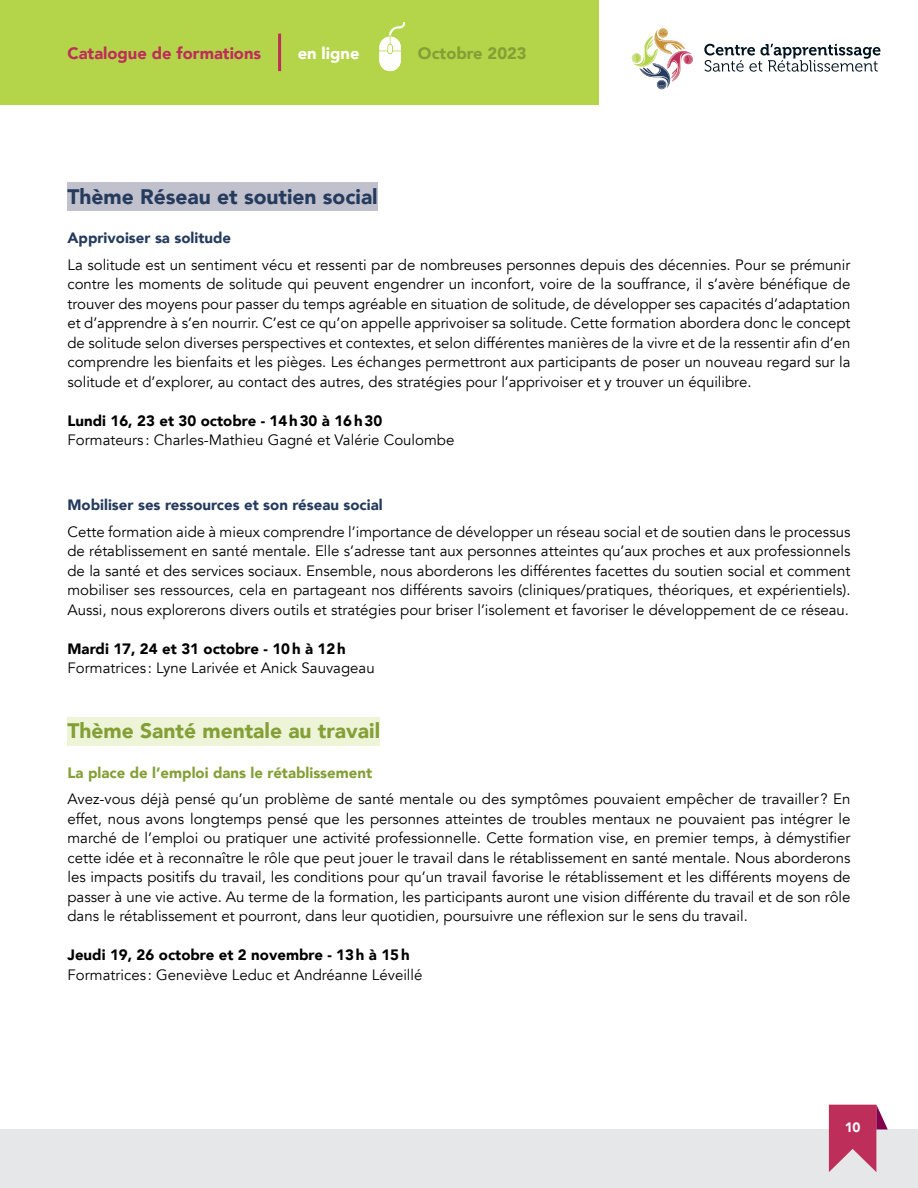
<style>
.page{position:relative;width:918px;height:1188px;background:#fff}
.page>*{position:absolute;margin:0;border:0;box-sizing:border-box;transform-origin:0 0}
.t1{font:900 21px "Avenir";color:#253b5d}
.t2{font:900 21px "Avenir";color:#849f36}
.t3{font:900 16.5px "Avenir";color:#be2e5a}
.t4{font:900 16.5px "Avenir";color:#849f36}
.t5{font:900 16.5px "Avenir";color:#fff}
.t6{font:15px/19.5px "Avenir";color:#000;text-align:justify}
.t7{font:900 15px "Avenir";color:#000}
.t8{font:900 15px "Avenir";color:#253b5d}
.t9{font:900 15px "Avenir";color:#849f36}
.t10{font:900 13.5px "Avenir";color:#fff}
</style>
<div class="page">
<div style="left:0;top:0;width:598px;height:105px;background:#b4d449"></div>
<svg style="left:632px;top:28px;width:61px;height:62px"></svg>
<svg style="left:704px;top:44px;width:176px;height:28px"></svg>
<svg style="left:379px;top:22px;width:26px;height:50px"></svg>
<hr style="left:278px;top:34px;width:3px;height:37px;background:#be2e5a">
<div style="left:0;top:1129px;width:918px;height:59px;background:#e6e7e8"></div>
<svg style="left:829px;top:1105px;width:59px;height:67px"></svg>
<div style="left:68px;top:183px;width:310px;height:28px;background:#c1c1cd"></div>
<div style="left:68px;top:717px;width:312px;height:29px;background:#edf4d8"></div>
<p class="t3" style="left:68px;top:40px;width:195px">Catalogue de formations</p>
<p class="t5" style="left:298px;top:40px;width:63px">en ligne</p>
<p class="t4" style="left:418px;top:40px;width:110px">Octobre 2023</p>
<h1 class="t1" style="left:68px;top:178px;width:312px">Thème Réseau et soutien social</h1>
<p class="t8" style="left:68px;top:225px;width:165px">Apprivoiser sa solitude</p>
<p class="t6" style="left:68px;top:255px;width:785px">La solitude est un sentiment vécu et ressenti par de nombreuses personnes depuis des décennies. Pour se prémunir contre les moments de solitude qui peuvent engendrer un inconfort, voire de la souffrance, il s’avère bénéfique de trouver des moyens pour passer du temps agréable en situation de solitude, de développer ses capacités d’adaptation et d’apprendre à s’en nourrir. C’est ce qu’on appelle apprivoiser sa solitude. Cette formation abordera donc le concept de solitude selon diverses perspectives et contextes, et selon différentes manières de la vivre et de la ressentir afin d’en comprendre les bienfaits et les pièges. Les échanges permettront aux participants de poser un nouveau regard sur la solitude et d’explorer, au contact des autres, des stratégies pour l’apprivoiser et y trouver un équilibre.</p>
<p class="t7" style="left:68px;top:407px;width:316px">Lundi 16, 23 et 30 octobre - 14h30 à 16h30</p>
<p class="t6" style="left:68px;top:430px;width:388px">Formateurs : Charles-Mathieu Gagné et Valérie Coulombe</p>
<p class="t8" style="left:68px;top:492px;width:317px">Mobiliser ses ressources et son réseau social</p>
<p class="t6" style="left:68px;top:522px;width:785px">Cette formation aide à mieux comprendre l’importance de développer un réseau social et de soutien dans le processus de rétablissement en santé mentale. Elle s’adresse tant aux personnes atteintes qu’aux proches et aux professionnels de la santé et des services sociaux. Ensemble, nous aborderons les différentes facettes du soutien social et comment mobiliser ses ressources, cela en partageant nos différents savoirs (cliniques/pratiques, théoriques, et expérientiels).<br>Aussi, nous explorerons divers outils et stratégies pour briser l’isolement et favoriser le développement de ce réseau.</p>
<p class="t7" style="left:68px;top:635px;width:280px">Mardi 17, 24 et 31 octobre - 10h à 12h</p>
<p class="t6" style="left:68px;top:658px;width:309px">Formatrices : Lyne Larivée et Anick Sauvageau</p>
<h1 class="t2" style="left:68px;top:713px;width:314px">Thème Santé mentale au travail</h1>
<p class="t9" style="left:68px;top:760px;width:306px">La place de l’emploi dans le rétablissement</p>
<p class="t6" style="left:68px;top:790px;width:785px">Avez-vous déjà pensé qu’un problème de santé mentale ou des symptômes pouvaient empêcher de travailler ? En effet, nous avons longtemps pensé que les personnes atteintes de troubles mentaux ne pouvaient pas intégrer le marché de l’emploi ou pratiquer une activité professionnelle. Cette formation vise, en premier temps, à démystifier cette idée et à reconnaître le rôle que peut jouer le travail dans le rétablissement en santé mentale. Nous aborderons les impacts positifs du travail, les conditions pour qu’un travail favorise le rétablissement et les différents moyens de passer à une vie active. Au terme de la formation, les participants auront une vision différente du travail et de son rôle dans le rétablissement et pourront, dans leur quotidien, poursuivre une réflexion sur le sens du travail.</p>
<p class="t7" style="left:68px;top:942px;width:344px">Jeudi 19, 26 octobre et 2 novembre - 13h à 15h</p>
<p class="t6" style="left:67px;top:965px;width:356px">Formatrices : Geneviève Leduc et Andréanne Léveillé</p>
<p class="t10" style="left:845px;top:1115px;width:17px">10</p>
</div>
